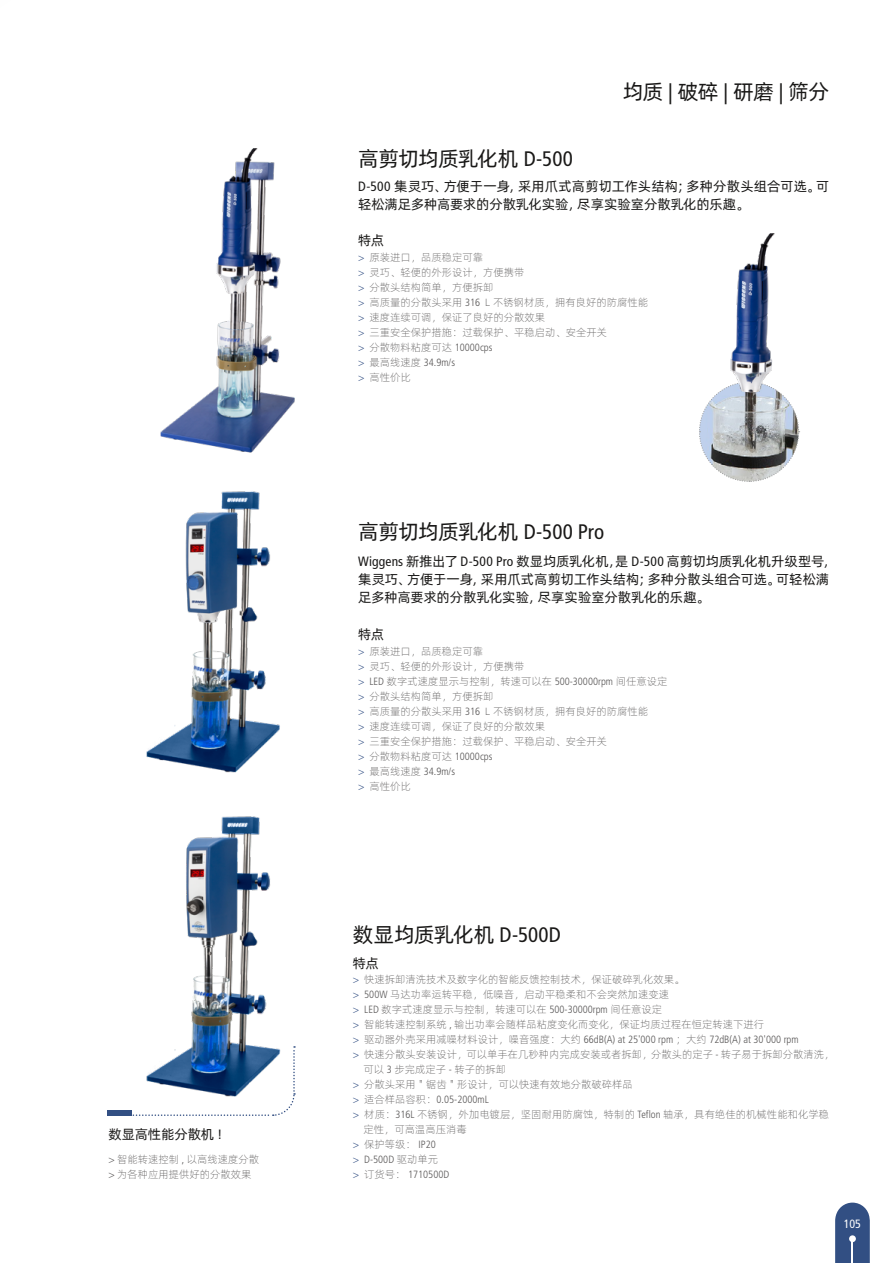
<style>
.page{position:relative;width:893px;height:1263px;background:#fff}
.page>*{position:absolute;margin:0;border:0;box-sizing:border-box;transform-origin:0 0}
.二级目录{font:21px "Alibaba Pu Hui Ti";letter-spacing:-.035em;color:#191817}
.W-正文前段距-无项目符号{font:13.5px/18px "Alibaba Pu Hui Ti";color:#191817}
.W-正文-无项目符号{font:13.5px "Alibaba Pu Hui Ti";letter-spacing:-.01em;color:#191817}
.t1{font:condensed 12px "Frutiger LT Std";color:#fff}
.W-正文前段距-无项目符号-2{font:300 10.5px/15px "Alibaba Pu Hui Ti";color:#595757}
.t2{font:300 condensed 10.5px "Frutiger LT Std";color:#595757}
.W-正文-无项目符号-2{font:300 10.5px "Alibaba Pu Hui Ti";color:#595757}
.s1{font-family:"Frutiger LT Std";font-stretch:condensed}
.s2{font-family:"Helvetica Neue LT Std";font-stretch:condensed;color:#324f83}
.s3{font-family:"Helvetica Neue LT Std";color:#324f83}
.s4{font-family:"Alibaba Pu Hui Ti";font-stretch:normal}
</style>
<div class="page">
<svg style="left:835px;top:1202px;width:35px;height:61px;background:#435e8d"></svg>
<div style="left:849px;top:1235px;width:7px;height:7px;background:#fff;border-radius:50%"></div>
<hr style="left:851px;top:1240px;width:2px;height:23px;background:#fff">
<svg style="left:131px;top:1110px;width:157px;height:6px"></svg>
<div style="left:107px;top:1110px;width:24px;height:6px;background:#324f83"></div>
<img style="left:146px;top:816px;width:150px;height:294px">
<img style="left:146px;top:491px;width:134px;height:282px">
<img style="left:160px;top:149px;width:135px;height:304px">
<svg style="left:699px;top:404px;width:101px;height:78px"></svg>
<img style="left:708px;top:233px;width:82px;height:171px">
<p class="W-正文-无项目符号" style="left:108px;top:1124px;width:115px">数显高性能分散机 <span class="s1">!</span></p>
<p class="W-正文前段距-无项目符号-2" style="left:108px;top:1151px;width:152px"><span class="s1">&gt;</span> 智能转速控制 <span class="s1">,</span> 以高线速度分散</p>
<p class="W-正文-无项目符号-2" style="left:108px;top:1167px;width:145px"><span class="s1">&gt;</span> 为各种应用提供好的分散效果</p>
<p class="二级目录" style="left:358px;top:142px;width:216px">高剪切均质乳化机 <span class="s1">D-500</span></p>
<h1 class="二级目录" style="left:623px;top:76px;width:208px">均质 <span class="s1">|</span> 破碎 <span class="s1">|</span> 研磨 <span class="s1">|</span> 筛分</h1>
<p class="W-正文前段距-无项目符号" style="left:358px;top:176px;width:473px"><span class="s1">D-500</span> 集灵巧、方便于一身，采用爪式高剪切工作头结构；多种分散头组合可选。可轻松满足多种高要求的分散乳化实验，尽享实验室分散乳化的乐趣。</p>
<p class="W-正文-无项目符号" style="left:358px;top:230px;width:27px">特点</p>
<p class="W-正文前段距-无项目符号-2" style="left:358px;top:249px;width:126px"><span class="s2">&gt;</span> 原装进口，品质稳定可靠</p>
<p class="W-正文前段距-无项目符号-2" style="left:358px;top:264px;width:168px"><span class="s2">&gt;</span> 灵巧、轻便的外形设计，方便携带</p>
<p class="W-正文前段距-无项目符号-2" style="left:358px;top:279px;width:137px"><span class="s2">&gt;</span> 分散头结构简单，方便拆卸</p>
<p class="W-正文前段距-无项目符号-2" style="left:358px;top:294px;width:292px"><span class="s2">&gt;</span> 高质量的分散头采用 <span class="s1">316</span> Ｌ不锈钢材质，拥有良好的防腐性能</p>
<p class="W-正文前段距-无项目符号-2" style="left:358px;top:309px;width:188px"><span class="s2">&gt;</span> 速度连续可调，保证了良好的分散效果</p>
<p class="W-正文前段距-无项目符号-2" style="left:358px;top:324px;width:250px"><span class="s2">&gt;</span> 三重安全保护措施：过载保护、平稳启动、安全开关</p>
<p class="W-正文前段距-无项目符号-2" style="left:358px;top:339px;width:136px"><span class="s2">&gt;</span> 分散物料粘度可达 <span class="s1">10000cps</span></p>
<p class="t2" style="left:358px;top:356px;width:98px"><span class="s3">&gt;</span> <span class="s4">最高线速度</span> 34.9m/s</p>
<p class="W-正文前段距-无项目符号-2" style="left:358px;top:369px;width:54px"><span class="s2">&gt;</span> 高性价比</p>
<p class="二级目录" style="left:358px;top:516px;width:248px">高剪切均质乳化机 <span class="s1">D-500 Pro</span></p>
<p class="W-正文前段距-无项目符号" style="left:358px;top:552px;width:479px"><span class="s1">Wiggens</span> 新推出了 <span class="s1">D-500 Pro</span> 数显均质乳化机，是 <span class="s1">D-500</span> 高剪切均质乳化机升级型号，集灵巧、方便于一身，采用爪式高剪切工作头结构；多种分散头组合可选。可轻松满足多种高要求的分散乳化实验，尽享实验室分散乳化的乐趣。</p>
<p class="W-正文-无项目符号" style="left:358px;top:624px;width:27px">特点</p>
<p class="W-正文前段距-无项目符号-2" style="left:358px;top:643px;width:126px"><span class="s2">&gt;</span> 原装进口，品质稳定可靠</p>
<p class="W-正文前段距-无项目符号-2" style="left:358px;top:658px;width:168px"><span class="s2">&gt;</span> 灵巧、轻便的外形设计，方便携带</p>
<p class="W-正文前段距-无项目符号-2" style="left:358px;top:673px;width:311px"><span class="s2">&gt;</span> <span class="s1">LED</span> 数字式速度显示与控制，转速可以在 <span class="s1">500-30000rpm</span> 间任意设定</p>
<p class="W-正文前段距-无项目符号-2" style="left:358px;top:688px;width:137px"><span class="s2">&gt;</span> 分散头结构简单，方便拆卸</p>
<p class="W-正文前段距-无项目符号-2" style="left:358px;top:703px;width:292px"><span class="s2">&gt;</span> 高质量的分散头采用 <span class="s1">316</span> Ｌ不锈钢材质，拥有良好的防腐性能</p>
<p class="W-正文前段距-无项目符号-2" style="left:358px;top:718px;width:188px"><span class="s2">&gt;</span> 速度连续可调，保证了良好的分散效果</p>
<p class="W-正文前段距-无项目符号-2" style="left:358px;top:733px;width:250px"><span class="s2">&gt;</span> 三重安全保护措施：过载保护、平稳启动、安全开关</p>
<p class="W-正文前段距-无项目符号-2" style="left:358px;top:748px;width:136px"><span class="s2">&gt;</span> 分散物料粘度可达 <span class="s1">10000cps</span></p>
<p class="t2" style="left:358px;top:765px;width:98px"><span class="s3">&gt;</span> <span class="s4">最高线速度</span> 34.9m/s</p>
<p class="W-正文前段距-无项目符号-2" style="left:358px;top:778px;width:54px"><span class="s2">&gt;</span> 高性价比</p>
<p class="二级目录" style="left:353px;top:918px;width:209px">数显均质乳化机 <span class="s1">D-500D</span></p>
<p class="W-正文-无项目符号" style="left:353px;top:953px;width:27px">特点</p>
<p class="W-正文前段距-无项目符号-2" style="left:353px;top:971px;width:333px"><span class="s2">&gt;</span> 快速拆卸清洗技术及数字化的智能反馈控制技术，保证破碎乳化效果。</p>
<p class="W-正文前段距-无项目符号-2" style="left:353px;top:986px;width:318px"><span class="s2">&gt;</span> <span class="s1">500W</span> 马达功率运转平稳，低噪音，启动平稳柔和不会突然加速变速</p>
<p class="W-正文前段距-无项目符号-2" style="left:353px;top:1001px;width:311px"><span class="s2">&gt;</span> <span class="s1">LED</span> 数字式速度显示与控制，转速可以在 <span class="s1">500-30000rpm</span> 间任意设定</p>
<p class="W-正文前段距-无项目符号-2" style="left:353px;top:1016px;width:413px"><span class="s2">&gt;</span> 智能转速控制系统 <span class="s1">,</span> 输出功率会随样品粘度变化而变化，保证均质过程在恒定转速下进行</p>
<p class="t2" style="left:353px;top:1034px;width:447px"><span class="s3">&gt;</span> <span class="s4">驱动器外壳采用减噪材料设计，噪音强度：大约</span> 66dB(A) at 25'000 rpm <span class="s4">；大约</span> 72dB(A) at 30'000 rpm</p>
<p class="W-正文前段距-无项目符号-2" style="left:364px;top:1046px;width:472px;text-indent:-11px"><span class="s2">&gt;</span> 快速分散头安装设计，可以单手在几秒种内完成安装或者拆卸，分散头的定子 <span class="s1">-</span> 转子易于拆卸分散清洗，可以 <span class="s1">3</span> 步完成定子 <span class="s1">-</span> 转子的拆卸</p>
<p class="W-正文前段距-无项目符号-2" style="left:353px;top:1076px;width:281px"><span class="s2">&gt;</span> 分散头采用＂锯齿＂形设计，可以快速有效地分散破碎样品</p>
<p class="t2" style="left:353px;top:1094px;width:137px"><span class="s3">&gt;</span> <span class="s4">适合样品容积：</span>0.05-2000mL</p>
<p class="W-正文前段距-无项目符号-2" style="left:364px;top:1106px;width:467px;text-indent:-11px"><span class="s2">&gt;</span> 材质：<span class="s1">316L</span> 不锈钢，外加电镀层，坚固耐用防腐蚀，特制的 <span class="s1">Teflon</span> 轴承，具有绝佳的机械性能和化学稳定性，可高温高压消毒</p>
<p class="W-正文前段距-无项目符号-2" style="left:353px;top:1136px;width:84px"><span class="s2">&gt;</span> 保护等级： <span class="s1">IP20</span></p>
<p class="t2" style="left:353px;top:1154px;width:87px"><span class="s3">&gt;</span> D-500D <span class="s4">驱动单元</span></p>
<p class="t2" style="left:353px;top:1169px;width:98px"><span class="s3">&gt;</span> <span class="s4">订货号：</span> 1710500D</p>
<p class="t1" style="left:844px;top:1217px;width:19px">105</p>
</div>
